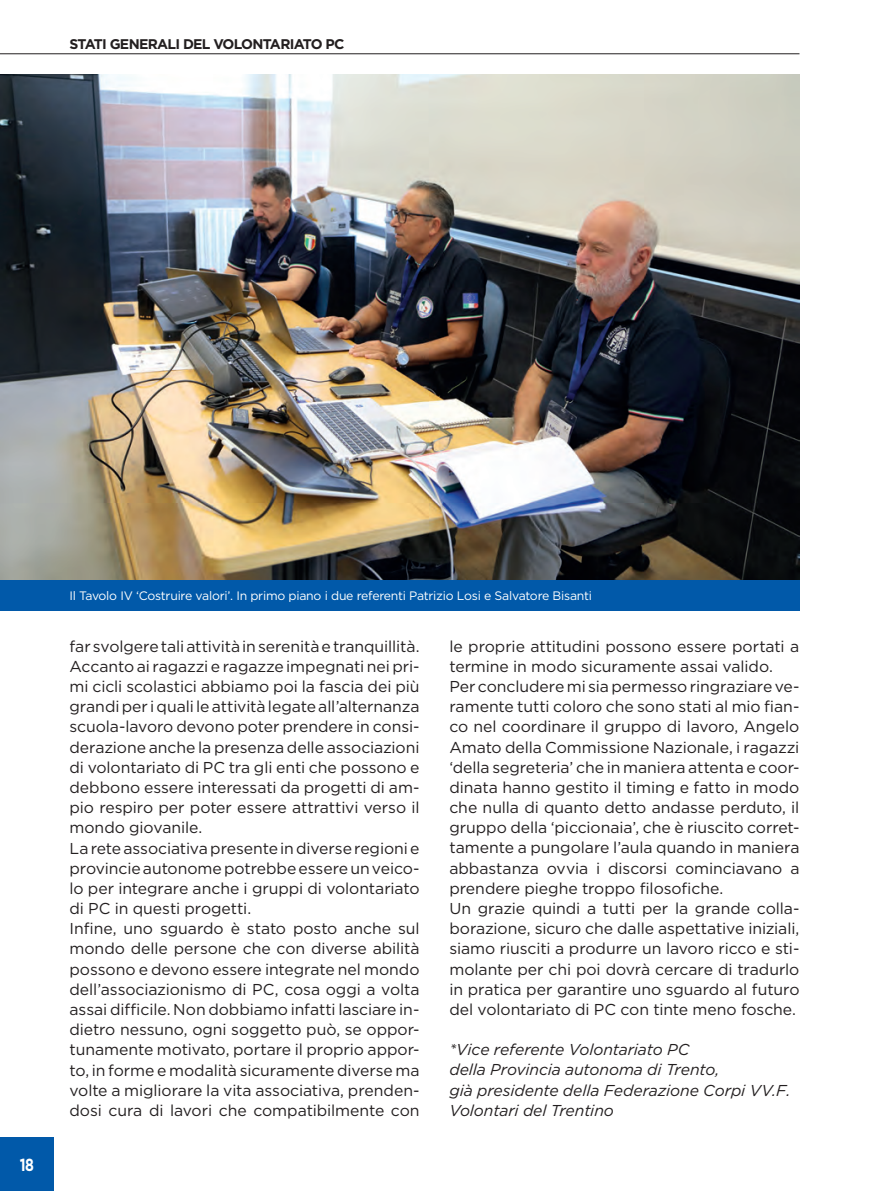
<style>
.page{position:relative;width:874px;height:1191px;background:#fff}
.page>*{position:absolute;margin:0;border:0;box-sizing:border-box;transform-origin:0 0}
.t1{font:700 17.5px "Gotham";color:#fff;scale:.8 1}
.t2{font:15.75px/20.1px "Gotham";letter-spacing:-.005em;color:#231f20}
.t3{font:italic 15.75px/20.1px "Gotham";letter-spacing:-.01em;color:#231f20}
.t4{font:700 14px "Gotham";letter-spacing:-.05em;color:#231f20}
.t5{font:12.25px "Gotham";letter-spacing:-.02em;color:#fff}
</style>
<div class="page">
<div style="left:0;top:1137px;width:54px;height:54px;background:#0159a9"></div>
<hr style="left:0;top:53px;width:799px;height:1px;background:#231f20">
<img style="left:0;top:74px;width:799px;height:506px">
<div style="left:0;top:580px;width:799px;height:30px;background:#0159a9"></div>
<p class="t4" style="left:69px;top:35px;width:276px">STATI GENERALI DEL VOLONTARIATO PC</p>
<p class="t1" style="left:20px;top:1153px;width:19px">18</p>
<p class="t5" style="left:69px;top:589px;width:524px">Il Tavolo IV ‘Costruire valori’. In primo piano i due referenti Patrizio Losi e Salvatore Bisanti</p>
<p class="t2" style="left:69px;top:636px;width:351px">far svolgere tali attività in serenità e tranquillità.<br>Accanto ai ragazzi e ragazze impegnati nei pri&shy;mi cicli scolastici abbiamo poi la fascia dei più grandi per i quali le attività legate all’alternanza scuola-lavoro devono poter prendere in consi&shy;derazione anche la presenza delle associazioni di volontariato di PC tra gli enti che possono e debbono essere interessati da progetti di am&shy;pio respiro per poter essere attrattivi verso il mondo giovanile.<br>La rete associativa presente in diverse regioni e provincie autonome potrebbe essere un veico&shy;lo per integrare anche i gruppi di volontariato di PC in questi progetti.<br>Infine, uno sguardo è stato posto anche sul mondo delle persone che con diverse abilità possono e devono essere integrate nel mondo dell’associazionismo di PC, cosa oggi a volta assai difficile. Non dobbiamo infatti lasciare in&shy;dietro nessuno, ogni soggetto può, se oppor&shy;tunamente motivato, portare il proprio appor&shy;to, in forme e modalità sicuramente diverse ma volte a migliorare la vita associativa, prenden&shy;dosi cura di lavori che compatibilmente con</p>
<p class="t2" style="left:449px;top:635px;width:351px">le proprie attitudini possono essere portati a termine in modo sicuramente assai valido.<br>Per concludere mi sia permesso ringraziare ve&shy;ramente tutti coloro che sono stati al mio fian&shy;co nel coordinare il gruppo di lavoro, Angelo Amato della Commissione Nazionale, i ragazzi ‘della segreteria’ che in maniera attenta e coor&shy;dinata hanno gestito il timing e fatto in modo che nulla di quanto detto andasse perduto, il gruppo della ‘piccionaia’, che è riuscito corret&shy;tamente a pungolare l’aula quando in maniera abbastanza ovvia i discorsi cominciavano a prendere pieghe troppo filosofiche.<br>Un grazie quindi a tutti per la grande colla&shy;borazione, sicuro che dalle aspettative iniziali, siamo riusciti a produrre un lavoro ricco e sti&shy;molante per chi poi dovrà cercare di tradurlo in pratica per garantire uno sguardo al futuro del volontariato di PC con tinte meno fosche.</p>
<p class="t3" style="left:449px;top:1039px;width:342px">*Vice referente Volontariato PC<br>della Provincia autonoma di Trento,<br>già presidente della Federazione Corpi VV.F.<br>Volontari del Trentino</p>
</div>
